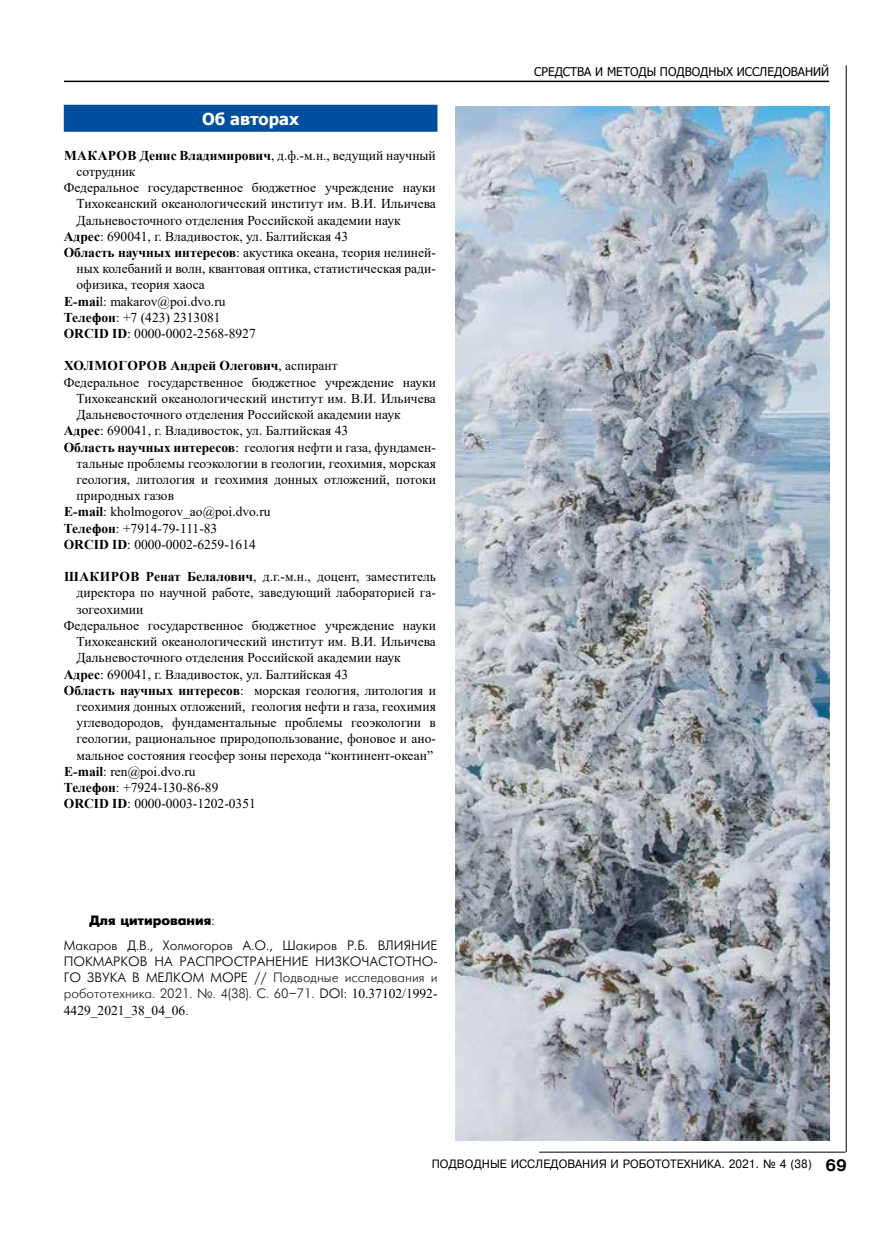
<style>
.page{position:relative;width:893px;height:1234px;background:#fff}
.page>*{position:absolute;margin:0;border:0;box-sizing:border-box;transform-origin:0 0}
.t1{font:700 16.5px "Tahoma";color:#fff}
.t2{font:13.5px "Times New Roman";color:#000}
.t3{font:13.5px/16.2px "Futuris Cyrillic";color:#000;text-align:justify}
.t4{font:700 13.5px "Times New Roman";color:#000}
.t5{font:700 13.5px "Futuris";color:#000}
.t6{font:12px "Pragmatica Cyrillic";color:#000;scale:.95 1}
.t7{font:12px "Tahoma";color:#000}
.s1{font-weight:700}
.s2{font-weight:400}
.s3{font-family:"Futuris Cyrillic";font-weight:400}
.s4{color:#211d1e}
.s5{font-family:"Times New Roman"}
.s6{font-family:"Futuris Cyrillic"}
.s7{font-family:"Pragmatica CTT";font-weight:700;font-size:16.5px}
</style>
<div class="page">
<hr style="left:846px;top:65px;width:1px;height:1086px;background:#000">
<hr style="left:539px;top:1151px;width:306px;height:1px;background:#000">
<hr style="left:64px;top:81px;width:765px;height:1px;background:#000">
<div style="left:64px;top:105px;width:373px;height:27px;background:#004f9f"></div>
<img style="left:455px;top:106px;width:375px;height:1034px">
<p class="t1" style="left:202px;top:107px;width:98px">Об авторах</p>
<p class="t2" style="left:64px;top:146px;width:373px"><span class="s1">МАКАРОВ Денис Владимирович</span>, д.ф.-м.н., ведущий научный</p>
<p class="t2" style="left:77px;top:162px;width:60px">сотрудник</p>
<p class="t2" style="left:64px;top:178px;width:374px">Федеральное государственное бюджетное учреждение науки</p>
<p class="t2" style="left:77px;top:194px;width:361px">Тихокеанский океанологический институт им. В.И. Ильичева</p>
<p class="t2" style="left:77px;top:210px;width:326px">Дальневосточного отделения Российской академии наук</p>
<p class="t2" style="left:64px;top:227px;width:286px"><span class="s1">Адрес</span>: 690041, г. Владивосток, ул. Балтийская 43</p>
<p class="t2" style="left:64px;top:243px;width:374px"><span class="s1">Область научных интересов</span>: акустика океана, теория нелиней-</p>
<p class="t2" style="left:77px;top:259px;width:361px">ных колебаний и волн, квантовая оптика, статистическая ради-</p>
<p class="t2" style="left:77px;top:275px;width:130px">офизика, теория хаоса</p>
<p class="t2" style="left:64px;top:291px;width:163px"><span class="s1">E-mai</span>l: makarov@poi.dvo.ru</p>
<p class="t2" style="left:64px;top:308px;width:158px"><span class="s1">Телефон</span>: +7 (423) 2313081</p>
<p class="t2" style="left:64px;top:324px;width:193px"><span class="s1">ORCID ID</span>: 0000-0002-2568-8927</p>
<p class="t4" style="left:64px;top:356px;width:275px">ХОЛМОГОРОВ Андрей Олегович<span class="s2">, аспирант</span></p>
<p class="t2" style="left:64px;top:372px;width:374px">Федеральное государственное бюджетное учреждение науки</p>
<p class="t2" style="left:77px;top:389px;width:361px">Тихокеанский океанологический институт им. В.И. Ильичева</p>
<p class="t2" style="left:77px;top:405px;width:326px">Дальневосточного отделения Российской академии наук</p>
<p class="t2" style="left:64px;top:421px;width:286px"><span class="s1">Адрес</span>: 690041, г. Владивосток, ул. Балтийская 43</p>
<p class="t2" style="left:64px;top:437px;width:374px"><span class="s1">Область научных интересов</span>: геология нефти и газа, фундамен-</p>
<p class="t2" style="left:77px;top:453px;width:361px">тальные проблемы геоэкологии в геологии, геохимия, морская</p>
<p class="t2" style="left:77px;top:470px;width:361px">геология, литология и геохимия донных отложений, потоки</p>
<p class="t2" style="left:77px;top:486px;width:99px">природных газов</p>
<p class="t2" style="left:64px;top:502px;width:208px"><span class="s1">E-mail</span>: kholmogorov_ao@poi.dvo.ru</p>
<p class="t2" style="left:64px;top:518px;width:155px"><span class="s1">Телефон</span>: +7914-79-111-83</p>
<p class="t2" style="left:64px;top:534px;width:193px"><span class="s1">ORCID ID</span>: 0000-0002-6259-1614</p>
<p class="t2" style="left:64px;top:567px;width:373px"><span class="s1">ШАКИРОВ Ренат Белалович</span>, д.г.-м.н., доцент, заместитель</p>
<p class="t2" style="left:77px;top:583px;width:361px">директора по научной работе, заведующий лабораторией га-</p>
<p class="t2" style="left:77px;top:599px;width:68px">зогеохимии</p>
<p class="t2" style="left:64px;top:615px;width:374px">Федеральное государственное бюджетное учреждение науки</p>
<p class="t2" style="left:77px;top:632px;width:361px">Тихокеанский океанологический институт им. В.И. Ильичева</p>
<p class="t2" style="left:77px;top:648px;width:326px">Дальневосточного отделения Российской академии наук</p>
<p class="t2" style="left:64px;top:664px;width:286px"><span class="s1">Адрес</span>: 690041, г. Владивосток, ул. Балтийская 43</p>
<p class="t2" style="left:64px;top:680px;width:374px"><span class="s1">Область научных интересов</span>: морская геология, литология и</p>
<p class="t2" style="left:77px;top:696px;width:361px">геохимия донных отложений, геология нефти и газа, геохимия</p>
<p class="t2" style="left:77px;top:713px;width:361px">углеводородов, фундаментальные проблемы геоэкологии в</p>
<p class="t2" style="left:77px;top:729px;width:361px">геологии, рациональное природопользование, фоновое и ано-</p>
<p class="t2" style="left:77px;top:745px;width:358px">мальное состояния геосфер зоны перехода “континент-океан”</p>
<p class="t2" style="left:64px;top:761px;width:133px"><span class="s1">E-mail</span>: ren@poi.dvo.ru</p>
<p class="t2" style="left:64px;top:777px;width:156px"><span class="s1">Телефон</span>: +7924-130-86-89</p>
<p class="t2" style="left:64px;top:794px;width:193px"><span class="s1">ORCID ID</span>: 0000-0003-1202-0351</p>
<p class="t5" style="left:89px;top:912px;width:127px">Для цитирования<span class="s3">:</span></p>
<p class="t3" style="left:64px;top:937px;width:375px">Макаров Д.В., Холмогоров А.О., Шакиров Р.Б. ВЛИЯНИЕ ПОКМАРКОВ НА РАСПРОСТРАНЕНИЕ НИЗКОЧАСТОТНО-ГО ЗВУКА В МЕЛКОМ МОРЕ // <span class="s4">Подводные исследования и робототехника. 2021. №. 4(38). С. 60–71.</span> DOI: <span class="s5">10.37102/1992-</span></p>
<p class="t2" style="left:64px;top:1000px;width:126px">4429_2021_38_04_06<span class="s6">.</span></p>
<p class="t7" style="left:534px;top:64px;width:297px">СРЕДСТВА И МЕТОДЫ ПОДВОДНЫХ ИССЛЕДОВАНИЙ</p>
<p class="t6" style="left:432px;top:1157px;width:438px">ПОДВОДНЫЕ ИССЛЕДОВАНИЯ И РОБОТОТЕХНИКА. 2021. ¹ 4 (38) <span class="s7">69</span></p>
</div>
